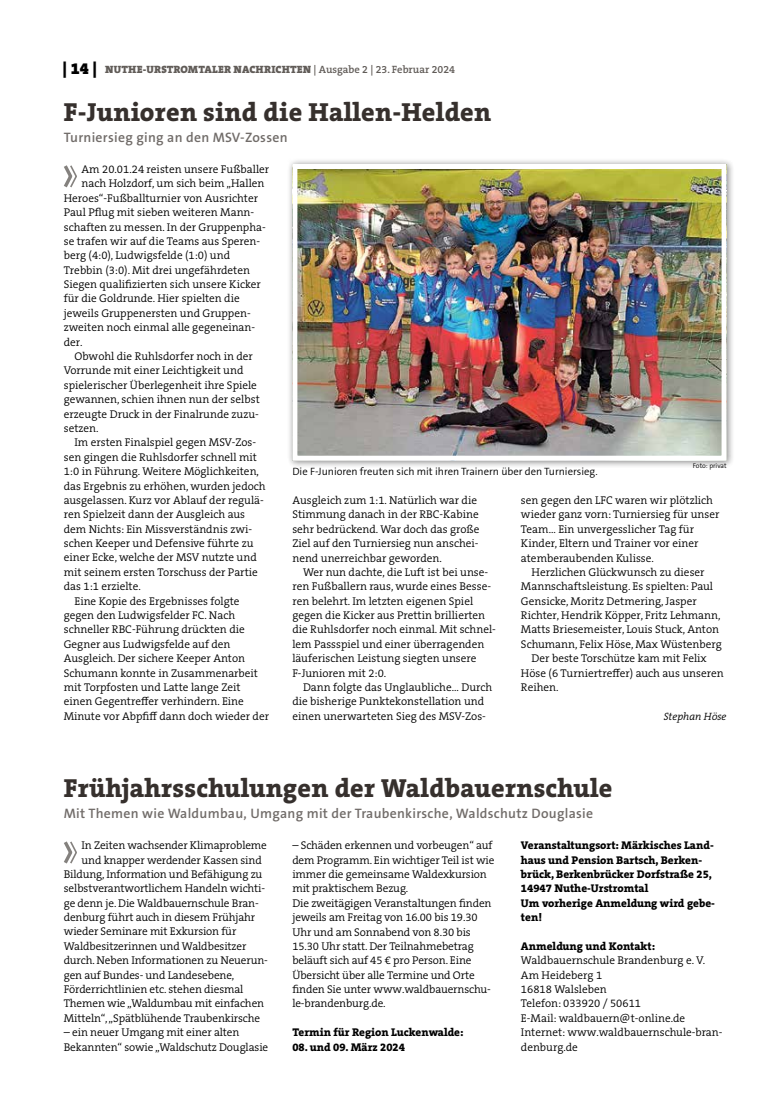
<style>
.page{position:relative;width:762px;height:1117px;background:#fff}
.page>*{position:absolute;margin:0;border:0;box-sizing:border-box;transform-origin:0 0}
.t1{font:800 26.25px "The Serif B W8";letter-spacing:.01em;color:#36302d}
.t2{font:600 13.75px "The Sans B W6";letter-spacing:.02em;color:#716c69}
.t3{font:300 11.25px/14.4px "The Serif B W4";color:#000}
.t4{font:800 11.25px/14.4px "The Serif B W8";color:#000}
.t5{font:300 10.62px "The Sans B W4";color:#000}
.t6{font:900 10.62px "The Serif B W9";letter-spacing:.015em;color:#615c58}
.t7{font:italic 300 10.62px "The Serif B W4";color:#000}
.t8{font:300 6.88px "The Sans B W4";color:#000}
.s1{font-size:16.25px;color:#000}
.s2{font-family:"The Serif B W6";font-weight:600}
</style>
<div class="page">
<div style="left:287px;top:158px;width:447px;height:310px;background:#000;opacity:.45"></div>
<img style="left:298px;top:170px;width:422px;height:284px">
<div style="left:292px;top:164px;width:434px;height:296px;border:5px solid #fff"></div>
<svg style="left:64px;top:165px;width:13px;height:23px"></svg>
<svg style="left:64px;top:841px;width:13px;height:23px"></svg>
<p class="t6" style="left:63px;top:63px;width:394px"><span class="s1">| 14 |</span> NUTHE-URSTROMTALER NACHRICHTEN <span class="s2">| Ausgabe 2 | 23. Februar 2024</span></p>
<h1 class="t1" style="left:64px;top:94px;width:429px">F-Junioren sind die Hallen-Helden</h1>
<p class="t2" style="left:64px;top:128px;width:225px">Turniersieg ging an den MSV-Zossen</p>
<p class="t3" style="left:82px;top:162px;width:189px">Am 20.01.24 reisten unsere Fußballer</p>
<p class="t3" style="left:82px;top:176px;width:184px">nach Holzdorf, um sich beim „Hallen</p>
<p class="t3" style="left:64px;top:191px;width:196px">Heroes“-Fußballturnier von Ausrichter</p>
<p class="t3" style="left:64px;top:205px;width:192px">Paul Pflug mit sieben weiteren Mann-</p>
<p class="t3" style="left:64px;top:219px;width:203px">schaften zu messen. In der Gruppenpha-</p>
<p class="t3" style="left:64px;top:234px;width:198px">se trafen wir auf die Teams aus Speren-</p>
<p class="t3" style="left:64px;top:248px;width:168px">berg (4:0), Ludwigsfelde (1:0) und</p>
<p class="t3" style="left:64px;top:263px;width:188px">Trebbin (3:0). Mit drei ungefährdeten</p>
<p class="t3" style="left:64px;top:277px;width:199px">Siegen qualifizierten sich unsere Kicker</p>
<p class="t3" style="left:64px;top:291px;width:177px">für die Goldrunde. Hier spielten die</p>
<p class="t3" style="left:64px;top:306px;width:188px">jeweils Gruppenersten und Gruppen-</p>
<p class="t3" style="left:64px;top:320px;width:193px">zweiten noch einmal alle gegeneinan-</p>
<p class="t3" style="left:64px;top:334px;width:20px">der.</p>
<p class="t3" style="left:74px;top:349px;width:180px">Obwohl die Ruhlsdorfer noch in der</p>
<p class="t3" style="left:64px;top:363px;width:181px">Vorrunde mit einer Leichtigkeit und</p>
<p class="t3" style="left:64px;top:378px;width:195px">spielerischer Überlegenheit ihre Spiele</p>
<p class="t3" style="left:64px;top:392px;width:198px">gewannen, schien ihnen nun der selbst</p>
<p class="t3" style="left:64px;top:406px;width:197px">erzeugte Druck in der Finalrunde zuzu-</p>
<p class="t3" style="left:64px;top:421px;width:36px">setzen.</p>
<p class="t3" style="left:74px;top:435px;width:183px">Im ersten Finalspiel gegen MSV-Zos-</p>
<p class="t3" style="left:64px;top:449px;width:195px">sen gingen die Ruhlsdorfer schnell mit</p>
<p class="t3" style="left:64px;top:464px;width:197px">1:0 in Führung. Weitere Möglichkeiten,</p>
<p class="t3" style="left:64px;top:478px;width:203px">das Ergebnis zu erhöhen, wurden jedoch</p>
<p class="t3" style="left:64px;top:493px;width:202px">ausgelassen. Kurz vor Ablauf der regulä-</p>
<p class="t3" style="left:64px;top:507px;width:183px">ren Spielzeit dann der Ausgleich aus</p>
<p class="t3" style="left:64px;top:521px;width:190px">dem Nichts: Ein Missverständnis zwi-</p>
<p class="t3" style="left:64px;top:536px;width:191px">schen Keeper und Defensive führte zu</p>
<p class="t3" style="left:64px;top:550px;width:195px">einer Ecke, welche der MSV nutzte und</p>
<p class="t3" style="left:64px;top:564px;width:196px">mit seinem ersten Torschuss der Partie</p>
<p class="t3" style="left:64px;top:579px;width:79px">das 1:1 erzielte.</p>
<p class="t3" style="left:74px;top:593px;width:167px">Eine Kopie des Ergebnisses folgte</p>
<p class="t3" style="left:64px;top:608px;width:173px">gegen den Ludwigsfelder FC. Nach</p>
<p class="t3" style="left:64px;top:622px;width:183px">schneller RBC-Führung drückten die</p>
<p class="t3" style="left:64px;top:636px;width:168px">Gegner aus Ludwigsfelde auf den</p>
<p class="t3" style="left:64px;top:651px;width:183px">Ausgleich. Der sichere Keeper Anton</p>
<p class="t3" style="left:64px;top:665px;width:196px">Schumann konnte in Zusammenarbeit</p>
<p class="t3" style="left:64px;top:680px;width:178px">mit Torpfosten und Latte lange Zeit</p>
<p class="t3" style="left:64px;top:694px;width:182px">einen Gegentreffer verhindern. Eine</p>
<p class="t3" style="left:64px;top:708px;width:207px">Minute vor Abpfiff dann doch wieder der</p>
<p class="t8" style="left:693px;top:461px;width:35px">Foto: privat</p>
<p class="t5" style="left:292px;top:464px;width:307px">Die F-Junioren freuten sich mit ihren Trainern über den Turniersieg.</p>
<p class="t3" style="left:292px;top:493px;width:189px">Ausgleich zum 1:1. Natürlich war die Stimmung danach in der RBC-Kabine sehr bedrückend. War doch das große Ziel auf den Turniersieg nun anschei&shy;nend unerreichbar geworden.</p>
<p class="t3" style="left:292px;top:565px;width:205px;text-indent:11px">Wer nun dachte, die Luft ist bei unse&shy;ren Fußballern raus, wurde eines Besse&shy;ren belehrt. Im letzten eigenen Spiel gegen die Kicker aus Prettin brillierten die Ruhlsdorfer noch einmal. Mit schnel&shy;lem Passspiel und einer überragenden läuferischen Leistung siegten unsere F-Junioren mit 2:0.</p>
<p class="t3" style="left:292px;top:680px;width:201px;text-indent:11px">Dann folgte das Unglaubliche… Durch die bisherige Punktekonstellation und einen unerwarteten Sieg des MSV-Zos-</p>
<p class="t3" style="left:521px;top:493px;width:200px">sen gegen den LFC waren wir plötzlich wieder ganz vorn: Turniersieg für unser Team… Ein unvergesslicher Tag für Kinder, Eltern und Trainer vor einer atemberaubenden Kulisse.</p>
<p class="t3" style="left:531px;top:565px;width:174px">Herzlichen Glückwunsch zu dieser</p>
<p class="t3" style="left:521px;top:579px;width:194px">Mannschaftsleistung. Es spielten: Paul</p>
<p class="t3" style="left:521px;top:593px;width:177px">Gensicke, Moritz Detmering, Jasper</p>
<p class="t3" style="left:521px;top:608px;width:201px">Richter, Hendrik Köpper, Fritz Lehmann,</p>
<p class="t3" style="left:521px;top:622px;width:200px">Matts Briesemeister, Louis Stuck, Anton</p>
<p class="t3" style="left:521px;top:636px;width:202px">Schumann, Felix Höse, Max Wüstenberg</p>
<p class="t3" style="left:531px;top:651px;width:177px">Der beste Torschütze kam mit Felix</p>
<p class="t3" style="left:521px;top:665px;width:204px">Höse (6 Turniertreffer) auch aus unseren</p>
<p class="t3" style="left:521px;top:680px;width:39px">Reihen.</p>
<p class="t7" style="left:664px;top:709px;width:64px">Stephan Höse</p>
<h1 class="t1" style="left:64px;top:770px;width:550px">Frühjahrsschulungen der Waldbauernschule</h1>
<p class="t2" style="left:64px;top:804px;width:531px">Mit Themen wie Waldumbau, Umgang mit der Traubenkirsche, Waldschutz Douglasie</p>
<p class="t3" style="left:82px;top:838px;width:187px">In Zeiten wachsender Klimaprobleme</p>
<p class="t3" style="left:82px;top:852px;width:182px">und knapper werdender Kassen sind</p>
<p class="t3" style="left:64px;top:866px;width:200px">Bildung, Information und Befähigung zu</p>
<p class="t3" style="left:64px;top:881px;width:203px">selbstverantwortlichem Handeln wichti-</p>
<p class="t3" style="left:64px;top:895px;width:196px">ge denn je. Die Waldbauernschule Bran-</p>
<p class="t3" style="left:64px;top:909px;width:193px">denburg führt auch in diesem Frühjahr</p>
<p class="t3" style="left:64px;top:924px;width:174px">wieder Seminare mit Exkursion für</p>
<p class="t3" style="left:64px;top:938px;width:184px">Waldbesitzerinnen und Waldbesitzer</p>
<p class="t3" style="left:64px;top:953px;width:206px">durch. Neben Informationen zu Neuerun-</p>
<p class="t3" style="left:64px;top:967px;width:172px">gen auf Bundes- und Landesebene,</p>
<p class="t3" style="left:64px;top:981px;width:181px">Förderrichtlinien etc. stehen diesmal</p>
<p class="t3" style="left:64px;top:996px;width:202px">Themen wie „Waldumbau mit einfachen</p>
<p class="t3" style="left:64px;top:1010px;width:198px">Mitteln“, „Spätblühende Traubenkirsche</p>
<p class="t3" style="left:64px;top:1024px;width:206px">– ein neuer Umgang mit einer alten<br>Bekannten“ sowie „Waldschutz Douglasie</p>
<p class="t3" style="left:292px;top:838px;width:204px">– Schäden erkennen und vorbeugen“ auf dem Programm. Ein wichtiger Teil ist wie immer die gemeinsame Waldexkursion mit praktischem Bezug.<br>Die zweitägigen Veranstaltungen finden jeweils am Freitag von 16.00 bis 19.30<br>Uhr und am Sonnabend von 8.30 bis 15.30 Uhr statt. Der Teilnahmebetrag beläuft sich auf 45 € pro Person. Eine Übersicht über alle Termine und Orte finden Sie unter www.waldbauernschu&shy;le-brandenburg.de.</p>
<p class="t4" style="left:292px;top:1024px;width:173px">Termin für Region Luckenwalde:</p>
<p class="t4" style="left:292px;top:1039px;width:114px">08. und 09. März 2024</p>
<p class="t4" style="left:521px;top:837px;width:195px">Veranstaltungsort: Märkisches Land&shy;haus und Pension Bartsch, Berken&shy;brück, Berkenbrücker Dorfstraße 25,<br>14947 Nuthe-Urstromtal<br>Um vorherige Anmeldung wird gebe&shy;ten!</p>
<p class="t4" style="left:521px;top:938px;width:136px">Anmeldung und Kontakt:</p>
<p class="t3" style="left:521px;top:953px;width:203px">Waldbauernschule Brandenburg e. V.<br>Am Heideberg 1<br>16818 Walsleben<br>Telefon: 033920 / 50611<br>E-Mail: waldbauern@t-online.de<br>Internet: www.waldbauernschule-bran&shy;denburg.de</p>
</div>
